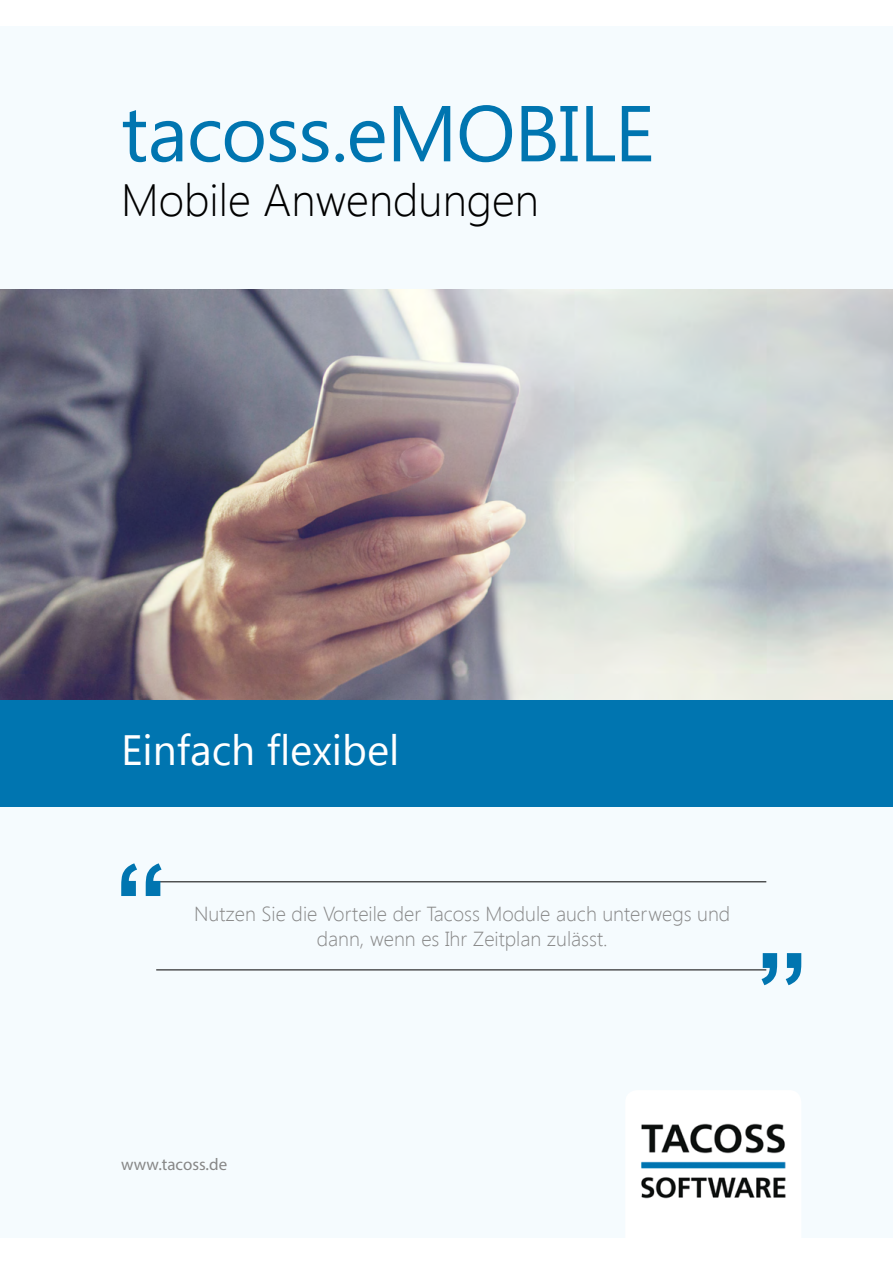
<style>
.page{position:relative;width:893px;height:1263px;background:#fff}
.page>*{position:absolute;margin:0;border:0;box-sizing:border-box;transform-origin:0 0}
.Title-main{font:79.05px "Segoe UI";letter-spacing:-.015em;color:#0075b0}
.Title-sub{font:300 45.15px "Segoe UI";color:#000}
.Slogan{font:42.3px "Segoe UI";color:#fff}
.t1{font:300 20.25px/24.3px "Segoe UI";color:#878787;text-align:center}
.website{font:16.95px "Myriad Pro";color:#878787}
</style>
<div class="page">
<div style="left:0;top:26px;width:893px;height:1212px;background:#f5fbfe"></div>
<div style="left:625px;top:1090px;width:176px;height:160px;background:#fff;border-radius:12px"></div>
<img style="left:0;top:290px;width:893px;height:410px">
<div style="left:0;top:700px;width:893px;height:106px;background:#0075b0"></div>
<hr style="left:156px;top:881px;width:610px;height:1px;background:#000">
<hr style="left:156px;top:970px;width:610px;height:1px;background:#000">
<svg style="left:761px;top:953px;width:40px;height:32px"></svg>
<svg style="left:121px;top:863px;width:41px;height:33px"></svg>
<img style="left:641px;top:1123px;width:145px;height:76px">
<p class="Title-main" style="left:121px;top:78px;width:535px">tacoss.eMOBILE</p>
<p class="Title-sub" style="left:121px;top:168px;width:419px">Mobile Anwendungen</p>
<p class="Slogan" style="left:121px;top:721px;width:280px">Einfach flexibel</p>
<p class="t1" style="left:194px;top:901px;width:538px">Nutzen Sie die Vorteile der Tacoss Module auch unterwegs und dann, wenn es Ihr Zeitplan zulässt.</p>
<p class="website" style="left:121px;top:1154px;width:107px">www.tacoss.de</p>
</div>
